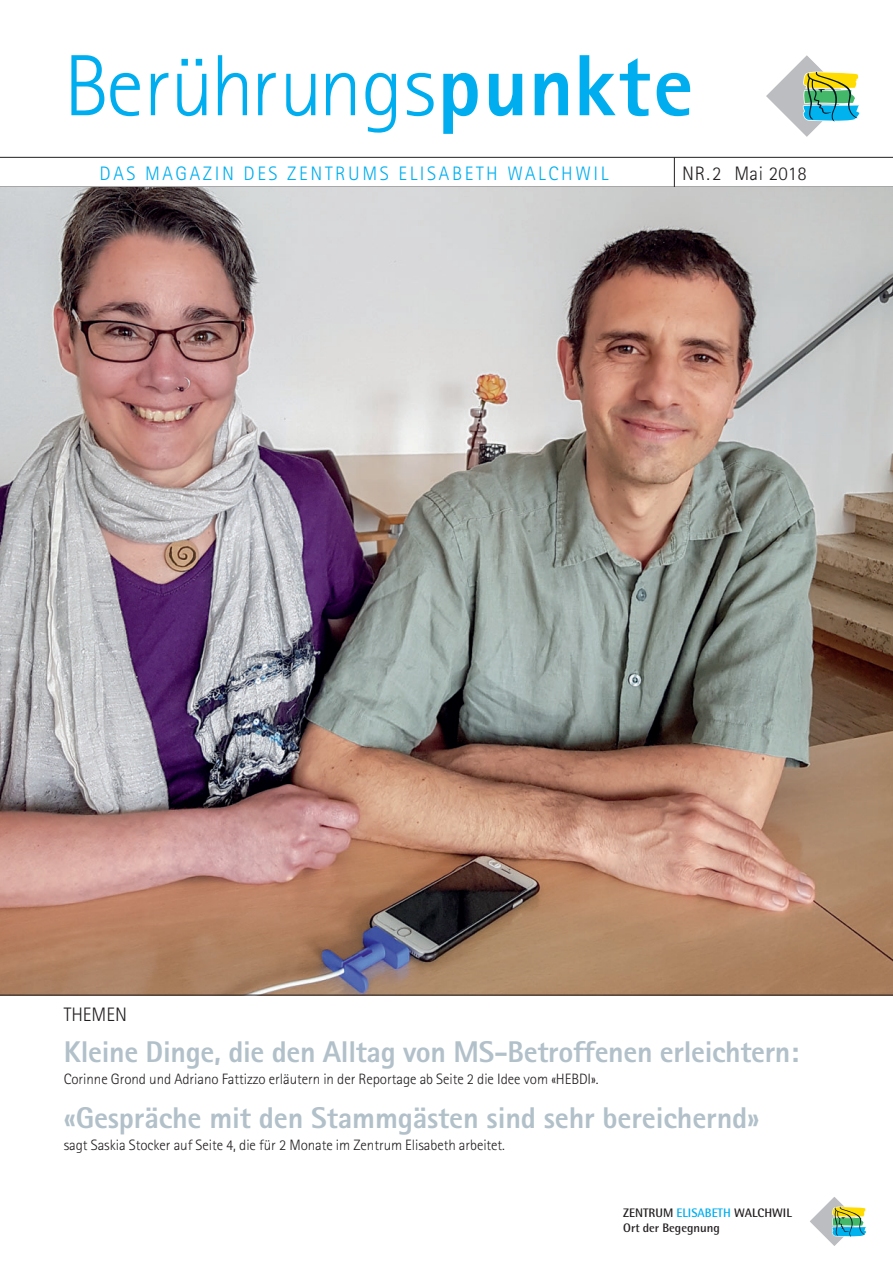
<style>
.page{position:relative;width:893px;height:1263px;background:#fff}
.page>*{position:absolute;margin:0;border:0;box-sizing:border-box;transform-origin:0 0}
.t1{font:300 87px "Rotis Sans Serif";letter-spacing:-.01em;color:#00aeef}
.t2{font:800 30px "Rotis Sans Serif";letter-spacing:-.01em;color:#b1c0c9}
.t3{font:300 19.5px "Rotis Sans Serif";letter-spacing:.135em;color:#00aeef}
.t4{font:300 19.5px "Rotis Sans Serif";letter-spacing:.025em;color:#231f20}
.t5{font:300 19.5px "Rotis Sans Serif";color:#231f20}
.t6{font:300 15px "Rotis Sans Serif";letter-spacing:-.005em;color:#231f20}
.t7{font:700 12.3px/14.9px "Rotis Semi Sans";color:#231f20}
.s1{font-weight:800}
.s2{color:#00aeef}
</style>
<div class="page">
<hr style="left:0;top:157px;width:893px;height:1px;background:#231f20">
<hr style="left:674px;top:157px;width:1px;height:30px;background:#231f20">
<svg style="left:766px;top:55px;width:94px;height:82px"></svg>
<img style="left:0;top:187px;width:893px;height:808px">
<svg style="left:810px;top:1197px;width:56px;height:49px"></svg>
<hr style="left:0;top:995px;width:893px;height:1px;background:#231f20">
<h1 class="t1" style="left:64px;top:54px;width:631px">Berührungs<span class="s1">punkte</span></h1>
<h3 class="t3" style="left:100px;top:166px;width:510px">DAS MAGAZIN DES ZENTRUMS ELISABETH WALCHWIL</h3>
<h3 class="t4" style="left:682px;top:166px;width:126px">NR.2 Mai 2018</h3>
<h3 class="t5" style="left:64px;top:1007px;width:65px">THEMEN</h3>
<h2 class="t2" style="left:64px;top:1041px;width:737px">Kleine Dinge, die den Alltag von MS-Betroffenen erleichtern:</h2>
<p class="t6" style="left:64px;top:1074px;width:536px">Corinne Grond und Adriano Fattizzo erläutern in der Reportage ab Seite 2 die Idee vom «HEBDI».</p>
<h2 class="t2" style="left:64px;top:1107px;width:697px">«Gespräche mit den Stammgästen sind sehr bereichernd»</h2>
<p class="t6" style="left:64px;top:1140px;width:443px">sagt Saskia Stocker auf Seite 4, die für 2 Monate im Zentrum Elisabeth arbeitet.</p>
<p class="t7" style="left:623px;top:1206px;width:170px">ZENTRUM <span class="s2">ELISABETH</span> WALCHWIL<br>Ort der Begegnung</p>
</div>
